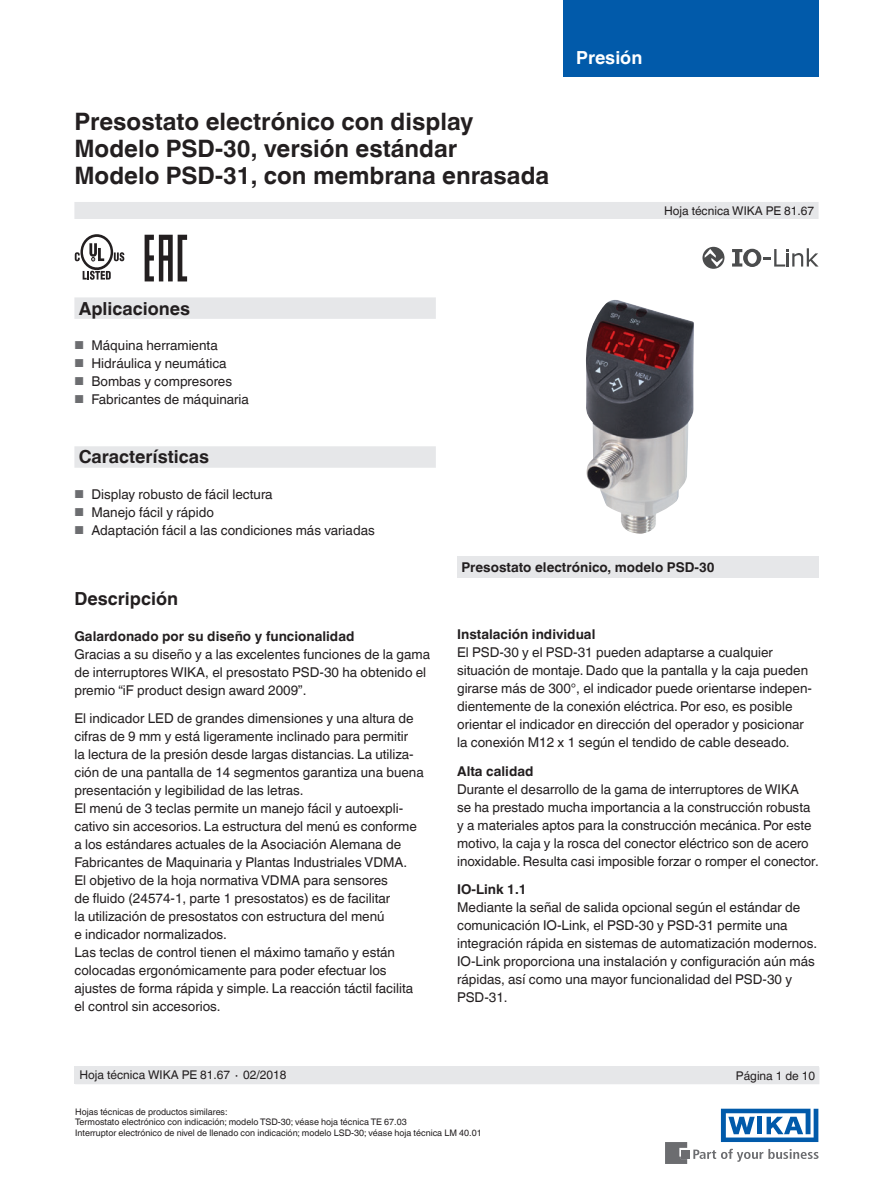
<style>
.page{position:relative;width:893px;height:1188px;background:#fff}
.page>*{position:absolute;margin:0;border:0;box-sizing:border-box;transform-origin:0 0}
.t1{font:700 24px/27px "Helvetica World";color:#231f20}
.t2{font:700 18px "Helvetica World";color:#231f20}
.t3{font:700 18px "Helvetica World";color:#fff}
.t4{font:13.5px/18px "Helvetica World";color:#231f20}
.t5{font:700 13.5px "Helvetica World";color:#231f20}
.t6{font:12px "Helvetica World";color:#231f20}
.t7{font:9px/10.5px "Helvetica World";color:#231f20}
.s1{font-size:11.55px;color:#6c6d70}
</style>
<div class="page">
<svg style="left:693px;top:1149px;width:126px;height:13px"></svg>
<div style="left:682px;top:1150px;width:8px;height:8px;background:#6c6d70"></div>
<svg style="left:665px;top:1142px;width:22px;height:22px"></svg>
<svg style="left:721px;top:1109px;width:97px;height:33px"></svg>
<div style="left:563px;top:0;width:256px;height:77px;background:#015aaa"></div>
<div style="left:74px;top:202px;width:745px;height:17px;background:#e6e7e9"></div>
<div style="left:74px;top:1066px;width:745px;height:18px;background:#e6e7e9"></div>
<svg style="left:74px;top:297px;width:362px;height:171px"></svg>
<svg style="left:83px;top:271px;width:28px;height:9px"></svg>
<svg style="left:114px;top:252px;width:10px;height:9px"></svg>
<div style="left:80px;top:234px;width:33px;height:36px;border:3px solid #231f20;border-radius:50%"></div>
<svg style="left:89px;top:243px;width:15px;height:18px"></svg>
<svg style="left:75px;top:252px;width:5px;height:9px"></svg>
<svg style="left:702px;top:247px;width:22px;height:22px"></svg>
<svg style="left:732px;top:248px;width:86px;height:19px"></svg>
<svg style="left:145px;top:235px;width:42px;height:46px"></svg>
<div style="left:457px;top:557px;width:362px;height:21px;background:#e6e7e9"></div>
<img style="left:586px;top:300px;width:108px;height:234px">
<h1 class="t1" style="left:74px;top:108px;width:476px">Presostato electrónico con display<br>Modelo PSD-30, versión estándar<br>Modelo PSD-31, con membrana enrasada</h1>
<h2 class="t3" style="left:576px;top:47px;width:68px">Presión</h2>
<p class="t6" style="left:664px;top:204px;width:152px">Hoja técnica WIKA PE 81.67</p>
<h2 class="t2" style="left:79px;top:298px;width:113px">Aplicaciones</h2>
<p class="t4" style="left:74px;top:336px;width:145px"><span class="s1">■</span> Máquina herramienta</p>
<p class="t4" style="left:74px;top:354px;width:154px"><span class="s1">■</span> Hidráulica y neumática</p>
<p class="t4" style="left:74px;top:372px;width:159px"><span class="s1">■</span> Bombas y compresores</p>
<p class="t4" style="left:74px;top:390px;width:176px"><span class="s1">■</span> Fabricantes de máquinaria</p>
<h2 class="t2" style="left:79px;top:447px;width:132px">Características</h2>
<p class="t4" style="left:74px;top:485px;width:200px"><span class="s1">■</span> Display robusto de fácil lectura</p>
<p class="t4" style="left:74px;top:503px;width:141px"><span class="s1">■</span> Manejo fácil y rápido</p>
<p class="t4" style="left:74px;top:521px;width:302px"><span class="s1">■</span> Adaptación fácil a las condiciones más variadas</p>
<h2 class="t2" style="left:74px;top:588px;width:105px">Descripción</h2>
<p class="t5" style="left:74px;top:628px;width:282px">Galardonado por su diseño y funcionalidad</p>
<p class="t4" style="left:74px;top:645px;width:357px">Gracias a su diseño y a las excelentes funciones de la gama de interruptores WIKA, el presostato PSD-30 ha obtenido el premio “iF product design award 2009”.</p>
<p class="t4" style="left:74px;top:709px;width:351px">El indicador LED de grandes dimensiones y una altura de cifras de 9 mm y está ligeramente inclinado para permitir<br>la lectura de la presión desde largas distancias. La utiliza&shy;ción de una pantalla de 14 segmentos garantiza una buena presentación y legibilidad de las letras.<br>El menú de 3 teclas permite un manejo fácil y autoexpli&shy;cativo sin accesorios. La estructura del menú es conforme a los estándares actuales de la Asociación Alemana de Fabricantes de Maquinaria y Plantas Industriales VDMA.<br>El objetivo de la hoja normativa VDMA para sensores<br>de fluido (24574-1, parte 1 presostatos) es de facilitar<br>la utilización de presostatos con estructura del menú<br>e indicador normalizados.<br>Las teclas de control tienen el máximo tamaño y están colocadas ergonómicamente para poder efectuar los ajustes de forma rápida y simple. La reacción táctil facilita el control sin accesorios.</p>
<p class="t5" style="left:461px;top:560px;width:255px">Presostato electrónico, modelo PSD-30</p>
<p class="t5" style="left:457px;top:627px;width:140px">Instalación individual</p>
<p class="t4" style="left:457px;top:644px;width:356px">El PSD-30 y el PSD-31 pueden adaptarse a cualquier situación de montaje. Dado que la pantalla y la caja pueden girarse más de 300°, el indicador puede orientarse indepen&shy;dientemente de la conexión eléctrica. Por eso, es posible orientar el indicador en dirección del operador y posicionar la conexión M12 x 1 según el tendido de cable deseado.</p>
<p class="t5" style="left:457px;top:763px;width:78px">Alta calidad</p>
<p class="t4" style="left:457px;top:780px;width:363px">Durante el desarrollo de la gama de interruptores de WIKA<br>se ha prestado mucha importancia a la construcción robusta y a materiales aptos para la construcción mecánica. Por este motivo, la caja y la rosca del conector eléctrico son de acero inoxidable. Resulta casi imposible forzar o romper el conector.</p>
<p class="t5" style="left:457px;top:882px;width:71px">IO-Link 1.1</p>
<p class="t4" style="left:457px;top:899px;width:361px">Mediante la señal de salida opcional según el estándar de comunicación IO-Link, el PSD-30 y PSD-31 permite una integración rápida en sistemas de automatización modernos.<br>IO-Link proporciona una instalación y configuración aún más rápidas, así como una mayor funcionalidad del PSD-30 y PSD-31.</p>
<p class="t6" style="left:80px;top:1068px;width:209px">Hoja técnica WIKA PE 81.67 ∙ 02/2018</p>
<p class="t6" style="left:736px;top:1069px;width:81px">Página 1 de 10</p>
<p class="t7" style="left:75px;top:1107px;width:408px">Hojas técnicas de productos similares:<br>Termostato electrónico con indicación; modelo TSD-30; véase hoja técnica TE 67.03<br>Interruptor electrónico de nivel de llenado con indicación; modelo LSD-30; véase hoja técnica LM 40.01</p>
</div>
